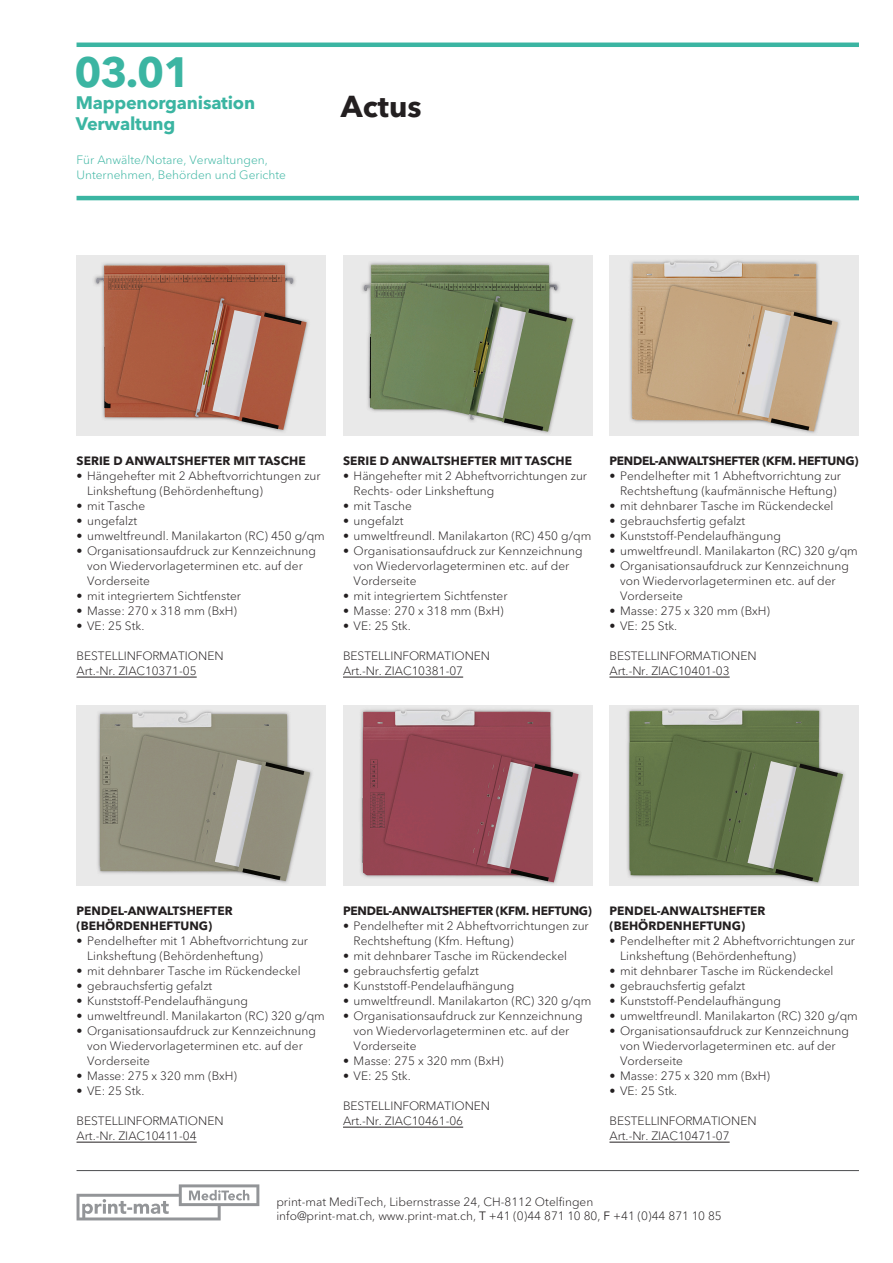
<style>
.page{position:relative;width:893px;height:1263px;background:#fff}
.page>*{position:absolute;margin:0;border:0;box-sizing:border-box;transform-origin:0 0}
.t1{font:700 42px "Avenir Next LT Pro";color:#3bb5a2}
.t2{font:700 30px "Avenir Next LT Pro";color:#231f20}
.t3{font:700 18px/21.6px "Avenir Next LT Pro";letter-spacing:-.01em;color:#3bb5a2}
.t4{font:300 12px/15px "Avenir Next LT Pro";color:#231f20}
.t5{font:700 12px/15px "Avenir Next LT Pro";letter-spacing:.005em;color:#231f20}
.t6{font:700 12px "Avenir Next LT Pro";letter-spacing:-.02em;color:#231f20}
.t7{font:300 12px/15px "Avenir Next LT Pro";color:#3bb5a2}
.s1{font-weight:400}
</style>
<div class="page">
<hr style="left:77px;top:1170px;width:782px;height:1px;background:#57585a">
<hr style="left:77px;top:43px;width:782px;height:4px;background:#3bb5a2">
<hr style="left:77px;top:196px;width:782px;height:4px;background:#3bb5a2">
<svg style="left:77px;top:1184px;width:182px;height:36px"></svg>
<svg style="left:609px;top:705px;width:250px;height:180px;background:#8e9a7e"></svg>
<svg style="left:343px;top:705px;width:249px;height:180px;background:#ae7a83"></svg>
<svg style="left:77px;top:705px;width:249px;height:180px;background:#b1afa4"></svg>
<svg style="left:609px;top:255px;width:250px;height:180px;background:#cfbca6"></svg>
<svg style="left:343px;top:255px;width:249px;height:180px;background:#9ea992"></svg>
<svg style="left:77px;top:255px;width:249px;height:180px;background:#c09283"></svg>
<hr style="left:77px;top:677px;width:120px;height:1px;background:#231f20">
<hr style="left:77px;top:1142px;width:120px;height:1px;background:#231f20">
<hr style="left:343px;top:677px;width:120px;height:1px;background:#231f20">
<hr style="left:343px;top:1127px;width:120px;height:1px;background:#231f20">
<hr style="left:609px;top:677px;width:121px;height:1px;background:#231f20">
<hr style="left:609px;top:1142px;width:121px;height:1px;background:#231f20">
<h1 class="t1" style="left:74px;top:47px;width:118px">03.01</h1>
<h3 class="t3" style="left:76px;top:91px;width:181px">Mappenorganisation<br>Verwaltung</h3>
<h2 class="t2" style="left:341px;top:88px;width:82px">Actus</h2>
<p class="t7" style="left:77px;top:152px;width:211px">Für Anwälte/Notare, Verwaltungen,<br>Unternehmen, Behörden und Gerichte</p>
<p class="t5" style="left:77px;top:453px;width:231px">SERIE D ANWALTSHEFTER MIT TASCHE</p>
<p class="t4" style="left:87px;top:468px;width:235px;text-indent:-11px">• Hängehefter mit 2 Abheftvorrichtungen zur<br>Linksheftung (Behördenheftung)</p>
<p class="t4" style="left:77px;top:498px;width:70px">• mit Tasche</p>
<p class="t4" style="left:77px;top:513px;width:62px">• ungefalzt</p>
<p class="t4" style="left:77px;top:528px;width:250px">• umweltfreundl. Manilakarton (RC) 450 g/qm</p>
<p class="t4" style="left:87px;top:543px;width:230px;text-indent:-11px">• Organisationsaufdruck zur Kennzeichnung von Wiedervorlageterminen etc. auf der<br>Vorderseite</p>
<p class="t4" style="left:77px;top:588px;width:166px">• mit integriertem Sichtfenster</p>
<p class="t4" style="left:77px;top:603px;width:162px">• Masse: 270 x 318 mm (BxH)</p>
<p class="t4" style="left:77px;top:618px;width:69px">• VE: 25 Stk.</p>
<p class="t4" style="left:77px;top:648px;width:149px">BESTELLINFORMATIONEN<br>Art.-Nr. ZIAC10371-05</p>
<p class="t5" style="left:343px;top:453px;width:231px">SERIE D ANWALTSHEFTER MIT TASCHE</p>
<p class="t4" style="left:354px;top:468px;width:235px;text-indent:-11px">• Hängehefter mit 2 Abheftvorrichtungen zur<br>Rechts- oder Linksheftung</p>
<p class="t4" style="left:343px;top:498px;width:70px">• mit Tasche</p>
<p class="t4" style="left:343px;top:513px;width:62px">• ungefalzt</p>
<p class="t4" style="left:343px;top:528px;width:250px">• umweltfreundl. Manilakarton (RC) 450 g/qm</p>
<p class="t4" style="left:354px;top:543px;width:230px;text-indent:-11px">• Organisationsaufdruck zur Kennzeichnung von Wiedervorlageterminen etc. auf der<br>Vorderseite</p>
<p class="t4" style="left:343px;top:588px;width:166px">• mit integriertem Sichtfenster</p>
<p class="t4" style="left:343px;top:603px;width:162px">• Masse: 270 x 318 mm (BxH)</p>
<p class="t4" style="left:343px;top:618px;width:69px">• VE: 25 Stk.</p>
<p class="t4" style="left:343px;top:648px;width:149px">BESTELLINFORMATIONEN<br>Art.-Nr. ZIAC10381-07</p>
<p class="t6" style="left:609px;top:454px;width:251px">PENDEL-ANWALTSHEFTER (KFM. HEFTUNG)</p>
<p class="t4" style="left:609px;top:468px;width:233px;text-align:center">• Pendelhefter mit 1 Abheftvorrichtung zur<br>Rechtsheftung (kaufmännische Heftung)</p>
<p class="t4" style="left:609px;top:498px;width:226px">• mit dehnbarer Tasche im Rückendeckel</p>
<p class="t4" style="left:609px;top:513px;width:137px">• gebrauchsfertig gefalzt</p>
<p class="t4" style="left:609px;top:528px;width:173px">• Kunststoff-Pendelaufhängung</p>
<p class="t4" style="left:609px;top:543px;width:250px">• umweltfreundl. Manilakarton (RC) 320 g/qm</p>
<p class="t4" style="left:620px;top:558px;width:230px;text-indent:-11px">• Organisationsaufdruck zur Kennzeichnung von Wiedervorlageterminen etc. auf der<br>Vorderseite</p>
<p class="t4" style="left:609px;top:603px;width:162px">• Masse: 275 x 320 mm (BxH)</p>
<p class="t4" style="left:609px;top:618px;width:69px">• VE: 25 Stk.</p>
<p class="t4" style="left:609px;top:648px;width:149px">BESTELLINFORMATIONEN<br>Art.-Nr. ZIAC10401-03</p>
<p class="t5" style="left:77px;top:903px;width:158px">PENDEL-ANWALTSHEFTER (BEHÖRDENHEFTUNG)</p>
<p class="t4" style="left:87px;top:933px;width:222px;text-indent:-11px">• Pendelhefter mit 1 Abheftvorrichtung zur<br>Linksheftung (Behördenheftung)</p>
<p class="t4" style="left:77px;top:963px;width:226px">• mit dehnbarer Tasche im Rückendeckel</p>
<p class="t4" style="left:77px;top:978px;width:137px">• gebrauchsfertig gefalzt</p>
<p class="t4" style="left:77px;top:993px;width:173px">• Kunststoff-Pendelaufhängung</p>
<p class="t4" style="left:77px;top:1008px;width:250px">• umweltfreundl. Manilakarton (RC) 320 g/qm</p>
<p class="t4" style="left:87px;top:1023px;width:230px;text-indent:-11px">• Organisationsaufdruck zur Kennzeichnung von Wiedervorlageterminen etc. auf der<br>Vorderseite</p>
<p class="t4" style="left:77px;top:1068px;width:162px">• Masse: 275 x 320 mm (BxH)</p>
<p class="t4" style="left:77px;top:1083px;width:69px">• VE: 25 Stk.</p>
<p class="t4" style="left:77px;top:1113px;width:149px">BESTELLINFORMATIONEN<br>Art.-Nr. ZIAC10411-04</p>
<p class="t6" style="left:343px;top:904px;width:251px">PENDEL-ANWALTSHEFTER (KFM. HEFTUNG)</p>
<p class="t4" style="left:354px;top:918px;width:236px;text-indent:-11px">• Pendelhefter mit 2 Abheftvorrichtungen zur<br>Rechtsheftung (Kfm. Heftung)</p>
<p class="t4" style="left:343px;top:948px;width:226px">• mit dehnbarer Tasche im Rückendeckel</p>
<p class="t4" style="left:343px;top:963px;width:137px">• gebrauchsfertig gefalzt</p>
<p class="t4" style="left:343px;top:978px;width:173px">• Kunststoff-Pendelaufhängung</p>
<p class="t4" style="left:343px;top:993px;width:250px">• umweltfreundl. Manilakarton (RC) 320 g/qm</p>
<p class="t4" style="left:354px;top:1008px;width:230px;text-indent:-11px">• Organisationsaufdruck zur Kennzeichnung von Wiedervorlageterminen etc. auf der<br>Vorderseite</p>
<p class="t4" style="left:343px;top:1053px;width:162px">• Masse: 275 x 320 mm (BxH)</p>
<p class="t4" style="left:343px;top:1068px;width:69px">• VE: 25 Stk.</p>
<p class="t4" style="left:343px;top:1098px;width:149px">BESTELLINFORMATIONEN<br>Art.-Nr. ZIAC10461-06</p>
<p class="t5" style="left:609px;top:903px;width:158px">PENDEL-ANWALTSHEFTER (BEHÖRDENHEFTUNG)</p>
<p class="t4" style="left:620px;top:933px;width:236px;text-indent:-11px">• Pendelhefter mit 2 Abheftvorrichtungen zur<br>Linksheftung (Behördenheftung)</p>
<p class="t4" style="left:609px;top:963px;width:226px">• mit dehnbarer Tasche im Rückendeckel</p>
<p class="t4" style="left:609px;top:978px;width:137px">• gebrauchsfertig gefalzt</p>
<p class="t4" style="left:609px;top:993px;width:173px">• Kunststoff-Pendelaufhängung</p>
<p class="t4" style="left:609px;top:1008px;width:250px">• umweltfreundl. Manilakarton (RC) 320 g/qm</p>
<p class="t4" style="left:620px;top:1023px;width:230px;text-indent:-11px">• Organisationsaufdruck zur Kennzeichnung von Wiedervorlageterminen etc. auf der<br>Vorderseite</p>
<p class="t4" style="left:609px;top:1068px;width:162px">• Masse: 275 x 320 mm (BxH)</p>
<p class="t4" style="left:609px;top:1083px;width:69px">• VE: 25 Stk.</p>
<p class="t4" style="left:609px;top:1113px;width:149px">BESTELLINFORMATIONEN<br>Art.-Nr. ZIAC10471-07</p>
<p class="t4" style="left:276px;top:1194px;width:447px;line-height:14.2px">print-mat MediTech, Libernstrasse 24, CH-8112 Otelfingen<br>info@print-mat.ch, www.print-mat.ch, <span class="s1">T</span> +41 (0)44 871 10 80, <span class="s1">F</span> +41 (0)44 871 10 85</p>
</div>
